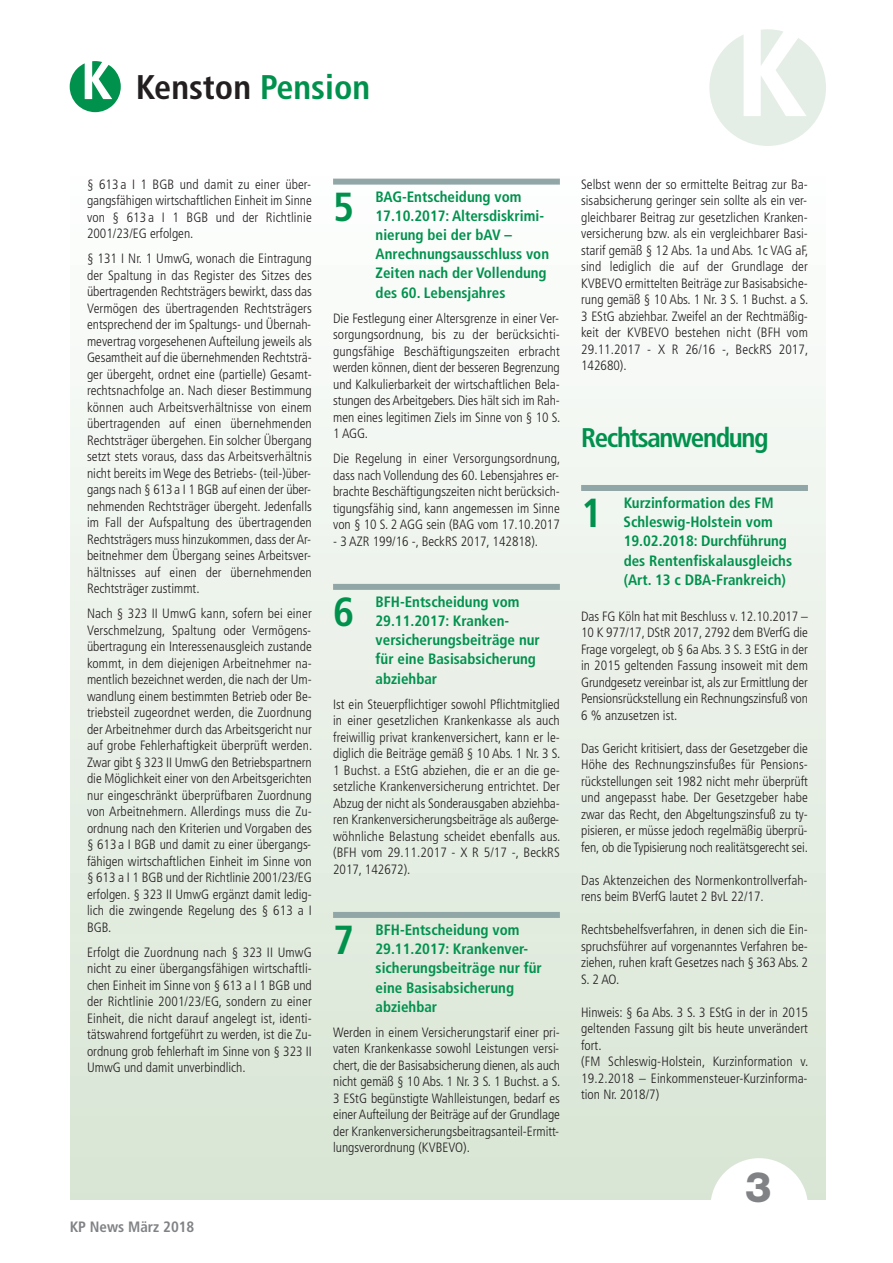
<style>
.page{position:relative;width:893px;height:1263px;background:#fff}
.page>*{position:absolute;margin:0;border:0;box-sizing:border-box;transform-origin:0 0}
.t1{font:800 42px "Helvetica Neue";color:#808285}
.t2{font:700 condensed 40.5px "Frutiger";color:#00914d}
.t3{font:700 condensed 34.2px "Frutiger";color:#231f20}
.t4{font:700 condensed 27px "Frutiger";letter-spacing:-.05em;color:#00914d}
.t5{font:700 condensed 15px/19.2px "Frutiger";color:#00914d}
.t6{font:700 condensed 15px "Frutiger";color:#808285}
.t7{font:300 condensed 13.5px/16.5px "Frutiger";color:#231f20;text-align:justify}
.s1{color:#00914d}
</style>
<div class="page">
<div style="left:70px;top:168px;width:756px;height:1031px;background:linear-gradient(to bottom,#fdfefe,#d8e5d4)"></div>
<div style="left:333px;top:179px;width:227px;height:6px;background:#91a6a7"></div>
<div style="left:333px;top:584px;width:227px;height:6px;background:#91a6a7"></div>
<div style="left:333px;top:912px;width:227px;height:6px;background:#91a6a7"></div>
<div style="left:581px;top:485px;width:227px;height:6px;background:#91a6a7"></div>
<svg style="left:709px;top:29px;width:117px;height:117px"></svg>
<svg style="left:70px;top:61px;width:51px;height:51px"></svg>
<div style="left:710px;top:1158px;width:98px;height:98px;background:#fff;border-radius:50%"></div>
<h3 class="t3" style="left:136px;top:73px;width:236px">Kenston <span class="s1">Pension</span></h3>
<p class="t7" style="left:87px;top:177px;width:226px">§ 613 a I 1 BGB und damit zu einer über&shy;gangsfähigen wirtschaftlichen Einheit im Sinne von § 613 a I 1 BGB und der Richtlinie 2001/23/EG erfolgen.</p>
<p class="t7" style="left:87px;top:251px;width:226px">§ 131 I Nr. 1 UmwG, wonach die Eintragung der Spaltung in das Register des Sitzes des übertragenden Rechtsträgers bewirkt, dass das Vermögen des übertragenden Rechtsträgers entsprechend der im Spaltungs- und Übernah&shy;mevertrag vorgesehenen Aufteilung jeweils als Gesamtheit auf die übernehmenden Rechtsträ&shy;ger übergeht, ordnet eine (partielle) Gesamt&shy;rechtsnachfolge an. Nach dieser Bestimmung können auch Arbeitsverhältnisse von einem übertragenden auf einen übernehmenden Rechtsträger übergehen. Ein solcher Übergang setzt stets voraus, dass das Arbeitsverhältnis nicht bereits imWege des Betriebs- (teil-)über&shy;gangs nach § 613a I 1 BGB auf einen der über&shy;nehmenden Rechtsträger übergeht. Jedenfalls im Fall der Aufspaltung des übertragenden Rechtsträgers muss hinzukommen, dass der Ar&shy;beitnehmer dem Übergang seines Arbeitsver&shy;hältnisses auf einen der übernehmenden Rechtsträger zustimmt.</p>
<p class="t7" style="left:87px;top:606px;width:227px">Nach § 323 II UmwG kann, sofern bei einer Verschmelzung, Spaltung oder Vermögens&shy;übertragung ein Interessenausgleich zustande kommt, in dem diejenigen Arbeitnehmer na&shy;mentlich bezeichnet werden, die nach der Um&shy;wandlung einem bestimmten Betrieb oder Be&shy;triebsteil zugeordnet werden, die Zuordnung der Arbeitnehmer durch das Arbeitsgericht nur auf grobe Fehlerhaftigkeit überprüft werden.<br>Zwar gibt § 323 II UmwG den Betriebspartnern die Möglichkeit einer von den Arbeitsgerichten nur eingeschränkt überprüfbaren Zuordnung von Arbeitnehmern. Allerdings muss die Zu&shy;ordnung nach den Kriterien und Vorgaben des § 613 a I BGB und damit zu einer übergangs&shy;fähigen wirtschaftlichen Einheit im Sinne von § 613 a I 1 BGB und der Richtlinie 2001/23/EG erfolgen. § 323 II UmwG ergänzt damit ledig&shy;lich die zwingende Regelung des § 613 a I BGB.</p>
<p class="t7" style="left:87px;top:945px;width:226px">Erfolgt die Zuordnung nach § 323 II UmwG nicht zu einer übergangsfähigen wirtschaftli&shy;chen Einheit im Sinne von § 613 a I 1 BGB und der Richtlinie 2001/23/EG, sondern zu einer Einheit, die nicht darauf angelegt ist, identi&shy;tätswahrend fortgeführt zu werden, ist die Zu&shy;ordnung grob fehlerhaft im Sinne von § 323 II UmwG und damit unverbindlich.</p>
<p class="t6" style="left:70px;top:1221px;width:126px">KP News März 2018</p>
<h2 class="t2" style="left:333px;top:190px;width:23px">5</h2>
<p class="t5" style="left:375px;top:188px;width:175px">BAG-Entscheidung vom<br>17.10.2017: Altersdiskrimi&shy;nierung bei der bAV –<br>Anrechnungsausschluss von<br>Zeiten nach der Vollendung des 60. Lebensjahres</p>
<p class="t7" style="left:333px;top:311px;width:229px">Die Festlegung einer Altersgrenze in einer Ver&shy;sorgungsordnung, bis zu der berücksichti&shy;gungsfähige Beschäftigungszeiten erbracht werden können, dient der besseren Begrenzung und Kalkulierbarkeit der wirtschaftlichen Bela&shy;stungen des Arbeitgebers. Dies hält sich im Rah&shy;men eines legitimen Ziels im Sinne von § 10 S.<br>1 AGG.</p>
<p class="t7" style="left:333px;top:451px;width:229px">Die Regelung in einer Versorgungsordnung, dass nach Vollendung des 60. Lebensjahres er&shy;brachte Beschäftigungszeiten nicht berücksich&shy;tigungsfähig sind, kann angemessen im Sinne von § 10 S. 2 AGG sein (BAG vom 17.10.2017</p>
<p class="t7" style="left:333px;top:534px;width:207px">- 3 AZR 199/16 -, BeckRS 2017, 142818).</p>
<h2 class="t2" style="left:333px;top:596px;width:23px">6</h2>
<p class="t5" style="left:375px;top:593px;width:166px">BFH-Entscheidung vom<br>29.11.2017: Kranken&shy;versicherungsbeiträge nur für eine Basisabsicherung abziehbar</p>
<p class="t7" style="left:333px;top:697px;width:229px">Ist ein Steuerpflichtiger sowohl Pflichtmitglied in einer gesetzlichen Krankenkasse als auch freiwillig privat krankenversichert, kann er le&shy;diglich die Beiträge gemäß § 10 Abs. 1 Nr. 3 S.<br>1 Buchst. a EStG abziehen, die er an die ge&shy;setzliche Krankenversicherung entrichtet. Der Abzug der nicht als Sonderausgaben abziehba&shy;ren Krankenversicherungsbeiträge als außerge&shy;wöhnliche Belastung scheidet ebenfalls aus. (BFH vom 29.11.2017 - X R 5/17 -, BeckRS 2017, 142672).</p>
<h2 class="t2" style="left:333px;top:924px;width:23px">7</h2>
<p class="t5" style="left:375px;top:921px;width:168px">BFH-Entscheidung vom<br>29.11.2017: Krankenver&shy;sicherungsbeiträge nur für eine Basisabsicherung abziehbar</p>
<p class="t7" style="left:333px;top:1025px;width:229px">Werden in einem Versicherungstarif einer pri&shy;vaten Krankenkasse sowohl Leistungen versi&shy;chert, die der Basisabsicherung dienen, als auch nicht gemäß § 10 Abs. 1 Nr. 3 S. 1 Buchst. a S.<br>3 EStG begünstigte Wahlleistungen, bedarf es einer Aufteilung der Beiträge auf der Grundlage der Krankenversicherungsbeitragsanteil-Ermitt&shy;lungsverordnung (KVBEVO).</p>
<p class="t7" style="left:581px;top:177px;width:229px">Selbst wenn der so ermittelte Beitrag zur Ba&shy;sisabsicherung geringer sein sollte als ein ver&shy;gleichbarer Beitrag zur gesetzlichen Kranken&shy;versicherung bzw. als ein vergleichbarer Basi&shy;starif gemäß § 12 Abs. 1a und Abs. 1c VAG aF, sind lediglich die auf der Grundlage der KVBEVO ermittelten Beiträge zur Basisabsiche&shy;rung gemäß § 10 Abs. 1 Nr. 3 S. 1 Buchst. a S.<br>3 EStG abziehbar. Zweifel an der Rechtmäßig&shy;keit der KVBEVO bestehen nicht (BFH vom 29.11.2017 - X R 26/16 -, BeckRS 2017, 142680).</p>
<h3 class="t4" style="left:581px;top:426px;width:189px">Rechtsanwendung</h3>
<h2 class="t2" style="left:581px;top:497px;width:23px">1</h2>
<p class="t5" style="left:623px;top:494px;width:170px">Kurzinformation des FM<br>Schleswig-Holstein vom<br>19.02.2018: Durchführung des Rentenfiskalausgleichs (Art. 13 c DBA-Frankreich)</p>
<p class="t7" style="left:581px;top:609px;width:228px">Das FG Köln hat mit Beschluss v. 12.10.2017 – 10 K 977/17, DStR 2017, 2792 dem BVerfG die Frage vorgelegt, ob § 6a Abs. 3 S. 3 EStG in der in 2015 geltenden Fassung insoweit mit dem Grundgesetz vereinbar ist, als zur Ermittlung der Pensionsrückstellung ein Rechnungszinsfuß von 6 % anzusetzen ist.</p>
<p class="t7" style="left:581px;top:741px;width:228px">Das Gericht kritisiert, dass der Gesetzgeber die Höhe des Rechnungszinsfußes für Pensions&shy;rückstellungen seit 1982 nicht mehr überprüft und angepasst habe. Der Gesetzgeber habe zwar das Recht, den Abgeltungszinsfuß zu ty&shy;pisieren, er müsse jedoch regelmäßig überprü&shy;fen, ob die Typisierung noch realitätsgerecht sei.</p>
<p class="t7" style="left:581px;top:873px;width:228px">Das Aktenzeichen des Normenkontrollverfah&shy;rens beim BVerfG lautet 2 BvL 22/17.</p>
<p class="t7" style="left:581px;top:922px;width:228px">Rechtsbehelfsverfahren, in denen sich die Ein&shy;spruchsführer auf vorgenanntes Verfahren be&shy;ziehen, ruhen kraft Gesetzes nach § 363 Abs. 2<br>S. 2 AO.</p>
<p class="t7" style="left:581px;top:1005px;width:229px;text-align:left">Hinweis: § 6a Abs. 3 S. 3 EStG in der in 2015 geltenden Fassung gilt bis heute unverändert fort.<br>(FM Schleswig-Holstein, Kurzinformation v.<br>19.2.2018 – Einkommensteuer-Kurzinforma&shy;tion Nr. 2018/7)</p>
<h1 class="t1" style="left:745px;top:1171px;width:28px">3</h1>
</div>
